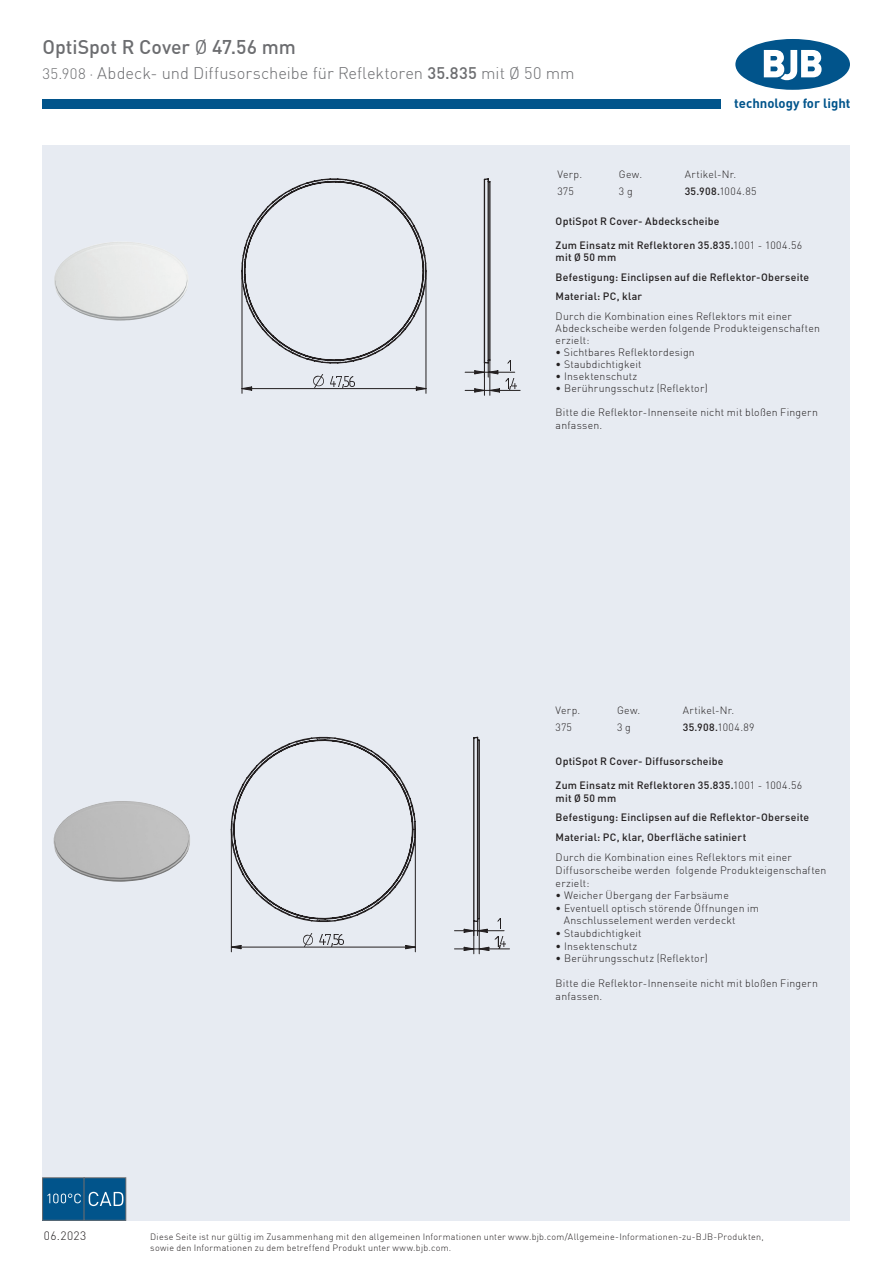
<style>
.page{position:relative;width:893px;height:1263px;background:#fff}
.page>*{position:absolute;margin:0;border:0;box-sizing:border-box;transform-origin:0 0}
.t1{font:500 19.5px "DIN";color:#6c6d70}
.t2{font:300 16.5px "DIN";color:#6c6d70}
.t3{font:700 13.2px "DIN";color:#01548b}
.t4{font:300 12px "DIN";letter-spacing:.035em;color:#231f20}
.t5{font:300 10.5px/12px "DIN";letter-spacing:.02em;color:#231f20}
.t6{font:500 10.5px "DIN";letter-spacing:.025em;color:#231f20}
.t7{font:300 10.5px "DINOT";letter-spacing:.02em;color:#231f20}
.t8{font:500 10.5px "DINOT";letter-spacing:.03em;color:#231f20}
.t9{font:300 9px/10.9px "DIN";letter-spacing:.025em;color:#231f20}
.s1{font-weight:400}
.s2{font-family:"DINOT";font-size:15px}
.s3{font-weight:500}
.s4{font-weight:300}
</style>
<div class="page">
<div style="left:43px;top:145px;width:807px;height:1075px;background:#e7ebf2"></div>
<div style="left:735px;top:39px;width:115px;height:51px;background:#01548b;border-radius:50%"></div>
<svg style="left:764px;top:50px;width:58px;height:30px"></svg>
<div style="left:43px;top:100px;width:678px;height:9px;background:#01548b"></div>
<img style="left:54px;top:242px;width:134px;height:79px">
<svg style="left:241px;top:178px;width:250px;height:186px"></svg>
<hr style="left:426px;top:271px;width:1px;height:122px;background:#231f20">
<hr style="left:242px;top:271px;width:1px;height:122px;background:#231f20">
<svg style="left:313px;top:375px;width:10px;height:13px"></svg>
<svg style="left:330px;top:376px;width:24px;height:12px"></svg>
<svg style="left:241px;top:386px;width:11px;height:5px"></svg>
<svg style="left:416px;top:386px;width:11px;height:5px"></svg>
<hr style="left:242px;top:388px;width:184px;height:1px;background:#231f20">
<hr style="left:489px;top:360px;width:1px;height:35px;background:#231f20">
<hr style="left:484px;top:363px;width:1px;height:32px;background:#231f20">
<hr style="left:465px;top:372px;width:50px;height:1px;background:#231f20">
<svg style="left:474px;top:360px;width:43px;height:33px"></svg>
<hr style="left:465px;top:390px;width:55px;height:1px;background:#231f20">
<img style="left:53px;top:801px;width:137px;height:81px">
<svg style="left:231px;top:737px;width:249px;height:186px"></svg>
<hr style="left:415px;top:829px;width:1px;height:123px;background:#231f20">
<hr style="left:231px;top:829px;width:1px;height:123px;background:#231f20">
<svg style="left:303px;top:933px;width:10px;height:13px"></svg>
<svg style="left:319px;top:935px;width:25px;height:11px"></svg>
<svg style="left:231px;top:945px;width:11px;height:4px"></svg>
<svg style="left:405px;top:945px;width:11px;height:4px"></svg>
<hr style="left:231px;top:947px;width:184px;height:1px;background:#231f20">
<hr style="left:479px;top:918px;width:1px;height:36px;background:#231f20">
<hr style="left:473px;top:921px;width:1px;height:33px;background:#231f20">
<hr style="left:454px;top:930px;width:50px;height:1px;background:#231f20">
<svg style="left:463px;top:919px;width:43px;height:32px"></svg>
<hr style="left:454px;top:948px;width:55px;height:1px;background:#231f20">
<div style="left:43px;top:1178px;width:41px;height:42px;background:#01548b"></div>
<svg style="left:48px;top:1193px;width:33px;height:10px"></svg>
<div style="left:42px;top:1177px;width:43px;height:43px;border:1px solid #6c6d70"></div>
<div style="left:84px;top:1178px;width:42px;height:42px;background:#01548b"></div>
<svg style="left:89px;top:1192px;width:35px;height:14px"></svg>
<div style="left:84px;top:1177px;width:42px;height:43px;border:1px solid #6c6d70"></div>
<p class="t1" style="left:43px;top:35px;width:255px">OptiSpot R Cover <span class="s1">Ø</span> 47.56 mm</p>
<p class="t2" style="left:43px;top:63px;width:534px"><span class="s2">35.908 ·</span> Abdeck- und Diffusorscheibe für Reflektoren <span class="s3">35.835</span> mit Ø 50 mm</p>
<p class="t7" style="left:557px;top:167px;width:26px">Verp.</p>
<p class="t7" style="left:557px;top:184px;width:18px">375</p>
<p class="t7" style="left:619px;top:167px;width:25px">Gew.</p>
<p class="t7" style="left:619px;top:184px;width:15px">3 g</p>
<p class="t3" style="left:734px;top:95px;width:118px">technology for light</p>
<p class="t7" style="left:685px;top:167px;width:53px">Artikel-Nr.</p>
<p class="t8" style="left:685px;top:184px;width:73px">35.908.<span class="s4">1004.85</span></p>
<p class="t6" style="left:556px;top:215px;width:165px">OptiSpot R Cover- Abdeckscheibe</p>
<p class="t6" style="left:556px;top:239px;width:248px">Zum Einsatz mit Reflektoren 35.835.<span class="s4">1001 - 1004.56</span></p>
<p class="t6" style="left:556px;top:251px;width:62px">mit Ø 50 mm</p>
<p class="t6" style="left:556px;top:270px;width:255px">Befestigung: Einclipsen auf die Reflektor-Oberseite</p>
<p class="t6" style="left:556px;top:290px;width:88px">Material: PC, klar</p>
<p class="t5" style="left:556px;top:310px;width:266px">Durch die Kombination eines Reflektors mit einer<br>Abdeckscheibe werden folgende Produkteigenschaften erzielt:</p>
<p class="t5" style="left:556px;top:346px;width:141px"><span class="s1">•</span> Sichtbares Reflektordesign</p>
<p class="t5" style="left:556px;top:358px;width:88px">• Staubdichtigkeit</p>
<p class="t5" style="left:556px;top:370px;width:83px">• Insektenschutz</p>
<p class="t5" style="left:556px;top:382px;width:154px">• Berührungsschutz (Reflektor)</p>
<p class="t5" style="left:556px;top:406px;width:264px">Bitte die Reflektor-Innenseite nicht mit bloßen Fingern</p>
<p class="t5" style="left:556px;top:419px;width:48px">anfassen.</p>
<p class="t7" style="left:556px;top:703px;width:26px">Verp.</p>
<p class="t7" style="left:556px;top:720px;width:18px">375</p>
<p class="t7" style="left:617px;top:703px;width:25px">Gew.</p>
<p class="t7" style="left:617px;top:720px;width:15px">3 g</p>
<p class="t7" style="left:683px;top:703px;width:53px">Artikel-Nr.</p>
<p class="t8" style="left:683px;top:720px;width:73px">35.908.<span class="s4">1004.89</span></p>
<p class="t6" style="left:556px;top:755px;width:169px">OptiSpot R Cover- Diffusorscheibe</p>
<p class="t6" style="left:556px;top:779px;width:248px">Zum Einsatz mit Reflektoren 35.835.<span class="s4">1001 - 1004.56</span></p>
<p class="t6" style="left:556px;top:791px;width:62px">mit Ø 50 mm</p>
<p class="t6" style="left:556px;top:811px;width:255px">Befestigung: Einclipsen auf die Reflektor-Oberseite</p>
<p class="t6" style="left:556px;top:831px;width:192px">Material: PC, klar, Oberfläche satiniert</p>
<p class="t5" style="left:556px;top:851px;width:272px;line-height:12.6px">Durch die Kombination eines Reflektors mit einer<br>Diffusorscheibe werden folgende Produkteigenschaften erzielt:</p>
<p class="t5" style="left:556px;top:889px;width:175px">• Weicher Übergang der Farbsäume</p>
<p class="t5" style="left:556px;top:902px;width:205px">• Eventuell optisch störende Öffnungen im</p>
<p class="t5" style="left:564px;top:914px;width:174px">Anschlusselement werden verdeckt</p>
<p class="t5" style="left:556px;top:927px;width:88px">• Staubdichtigkeit</p>
<p class="t5" style="left:556px;top:940px;width:83px">• Insektenschutz</p>
<p class="t5" style="left:556px;top:952px;width:154px">• Berührungsschutz (Reflektor)</p>
<p class="t5" style="left:556px;top:977px;width:264px">Bitte die Reflektor-Innenseite nicht mit bloßen Fingern</p>
<p class="t5" style="left:556px;top:990px;width:48px">anfassen.</p>
<p class="t4" style="left:44px;top:1229px;width:44px">06.2023</p>
<p class="t9" style="left:150px;top:1231px;width:615px">Diese Seite ist nur gültig im Zusammenhang mit den allgemeinen Informationen unter www.bjb.com/Allgemeine-Informationen-zu-BJB-Produkten, sowie den Informationen zu dem betreffend Produkt unter www.bjb.com.</p>
</div>
